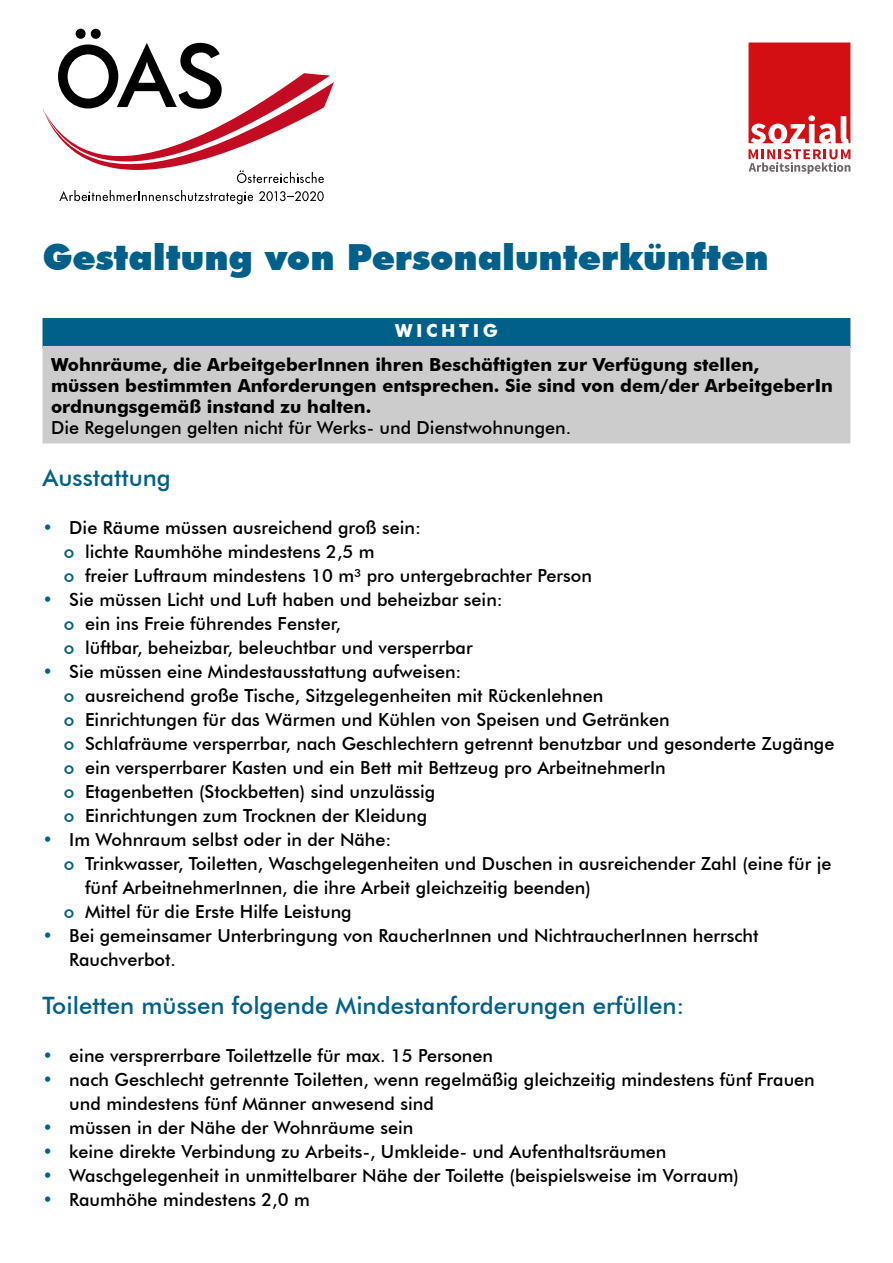
<style>
.page{position:relative;width:893px;height:1263px;background:#fff}
.page>*{position:absolute;margin:0;border:0;box-sizing:border-box;transform-origin:0 0}
.Titel{font:900 36px "Futura BT";color:#006089}
.Überschrift{font:500 24px "Futura BT";color:#006089}
.t1{font:500 18px/24px "Futura BT";color:#000}
.Info-Box{font:700 18px/21px "Futura BT";color:#000}
.Wichtig-Box-Überschr{font:700 18px "Futura BT";letter-spacing:.2em;color:#fff}
.s1{font-weight:500}
.s2{color:#006089}
</style>
<div class="page">
<svg style="left:43px;top:29px;width:291px;height:154px"></svg>
<svg style="left:59px;top:190px;width:194px;height:14px"></svg>
<svg style="left:259px;top:191px;width:65px;height:10px"></svg>
<div style="left:43px;top:318px;width:807px;height:30px;background:#006089"></div>
<div style="left:43px;top:346px;width:807px;height:97px;background:#ccc"></div>
<svg style="left:748px;top:43px;width:102px;height:100px;background:#d92b30"></svg>
<svg style="left:748px;top:149px;width:102px;height:25px"></svg>
<p class="Titel" style="left:43px;top:236px;width:728px">Gestaltung von Personalunterkünften</p>
<p class="Wichtig-Box-Überschr" style="left:395px;top:320px;width:104px">WICHTIG</p>
<p class="Info-Box" style="left:51px;top:354px;width:783px">Wohnräume, die ArbeitgeberInnen ihren Beschäftigten zur Verfügung stellen,<br>müssen bestimmten Anforderungen entsprechen. Sie sind von dem/der ArbeitgeberIn ordnungsgemäß instand zu halten.<br><span class="s1">Die Regelungen gelten nicht für Werks- und Dienstwohnungen.</span></p>
<h1 class="Überschrift" style="left:43px;top:463px;width:130px">Ausstattung</h1>
<p class="t1" style="left:43px;top:515px;width:380px"><span class="s2">•</span> Die Räume müssen ausreichend groß sein:</p>
<p class="t1" style="left:64px;top:539px;width:312px"><span class="s2">o</span> lichte Raumhöhe mindestens 2,5 m</p>
<p class="t1" style="left:64px;top:563px;width:530px"><span class="s2">o</span> freier Luftraum mindestens 10 m³ pro untergebrachter Person</p>
<p class="t1" style="left:43px;top:587px;width:462px"><span class="s2">•</span> Sie müssen Licht und Luft haben und beheizbar sein:</p>
<p class="t1" style="left:64px;top:611px;width:279px"><span class="s2">o</span> ein ins Freie führendes Fenster,</p>
<p class="t1" style="left:64px;top:635px;width:410px"><span class="s2">o</span> lüftbar, beheizbar, beleuchtbar und versperrbar</p>
<p class="t1" style="left:43px;top:659px;width:421px"><span class="s2">•</span> Sie müssen eine Mindestausstattung aufweisen:</p>
<p class="t1" style="left:64px;top:683px;width:541px"><span class="s2">o</span> ausreichend große Tische, Sitzgelegenheiten mit Rückenlehnen</p>
<p class="t1" style="left:64px;top:707px;width:607px"><span class="s2">o</span> Einrichtungen für das Wärmen und Kühlen von Speisen und Getränken</p>
<p class="t1" style="left:64px;top:731px;width:772px"><span class="s2">o</span> Schlafräume versperrbar, nach Geschlechtern getrennt benutzbar und gesonderte Zugänge</p>
<p class="t1" style="left:64px;top:755px;width:604px"><span class="s2">o</span> ein versperrbarer Kasten und ein Bett mit Bettzeug pro ArbeitnehmerIn</p>
<p class="t1" style="left:64px;top:779px;width:373px"><span class="s2">o</span> Etagenbetten (Stockbetten) sind unzulässig</p>
<p class="t1" style="left:64px;top:803px;width:365px"><span class="s2">o</span> Einrichtungen zum Trocknen der Kleidung</p>
<p class="t1" style="left:43px;top:827px;width:350px"><span class="s2">•</span> Im Wohnraum selbst oder in der Nähe:</p>
<p class="t1" style="left:85px;top:851px;width:748px;text-indent:-21px"><span class="s2">o</span> Trinkwasser, Toiletten, Waschgelegenheiten und Duschen in ausreichender Zahl (eine für je fünf ArbeitnehmerInnen, die ihre Arbeit gleichzeitig beenden)</p>
<p class="t1" style="left:64px;top:899px;width:289px"><span class="s2">o</span> Mittel für die Erste Hilfe Leistung</p>
<p class="t1" style="left:69px;top:923px;width:691px;text-indent:-27px"><span class="s2">•</span> Bei gemeinsamer Unterbringung von RaucherInnen und NichtraucherInnen herrscht<br>Rauchverbot.</p>
<h1 class="Überschrift" style="left:43px;top:991px;width:643px">Toiletten müssen folgende Mindestanforderungen erfüllen:</h1>
<p class="t1" style="left:43px;top:1043px;width:452px"><span class="s2">•</span> eine versprerrbare Toilettzelle für max. 15 Personen</p>
<p class="t1" style="left:69px;top:1067px;width:747px;text-indent:-27px"><span class="s2">•</span> nach Geschlecht getrennte Toiletten, wenn regelmäßig gleichzeitig mindestens fünf Frauen und mindestens fünf Männer anwesend sind</p>
<p class="t1" style="left:43px;top:1115px;width:372px"><span class="s2">•</span> müssen in der Nähe der Wohnräume sein</p>
<p class="t1" style="left:43px;top:1139px;width:625px"><span class="s2">•</span> keine direkte Verbindung zu Arbeits-, Umkleide- und Aufenthaltsräumen</p>
<p class="t1" style="left:43px;top:1163px;width:698px"><span class="s2">•</span> Waschgelegenheit in unmittelbarer Nähe der Toilette (beispielsweise im Vorraum)</p>
<p class="t1" style="left:43px;top:1187px;width:269px"><span class="s2">•</span> Raumhöhe mindestens 2,0 m</p>
</div>
